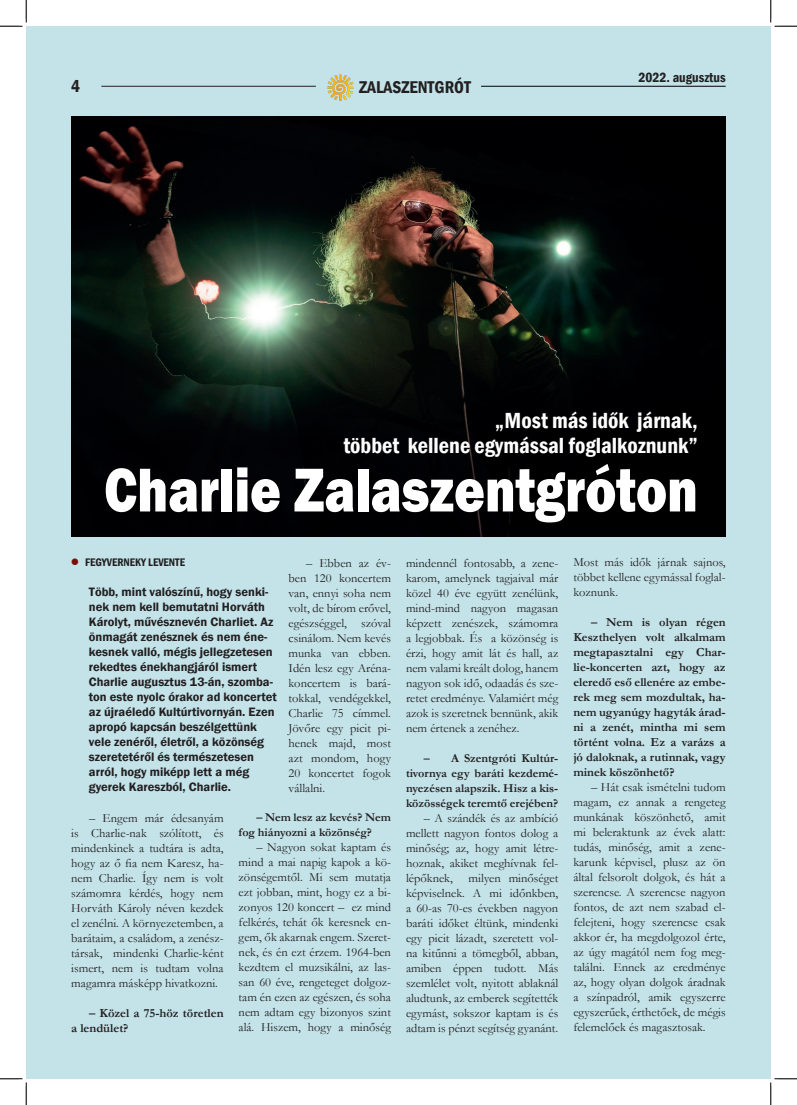
<style>
.page{position:relative;width:797px;height:1105px;background:#fff}
.page>*{position:absolute;margin:0;border:0;box-sizing:border-box;transform-origin:0 0}
.Főcím{font:800 64px "Franklin Gothic";color:#fff;scale:.82 1}
.Alcím{font:600 condensed 22.5px/25px "Franklin Gothic";color:#fff;text-align:right}
.t1{font:600 condensed 17.5px "Franklin Gothic";color:#231f20}
.t2{font:600 condensed 13.75px "Franklin Gothic";color:#231f20}
.Törzsszöveg{font:12.5px/15px "Garamond";color:#231f20;text-align:justify}
.Lead{font:600 12.5px/15px "Franklin Gothic";color:#231f20}
.Törzsszöveg-2{font:700 12.5px/15px "Garamond";color:#231f20}
.Törzsszöveg-3{font:700 12.38px/15px "Garamond";color:#231f20;text-align:justify}
.Törzsszöveg-4{font:700 12.12px/15px "Garamond";color:#231f20;text-align:justify}
.Törzsszöveg-5{font:700 12px/15px "Garamond";color:#231f20}
.t3{font:600 condensed 11.25px "Franklin Gothic";color:#231f20}
.s1{font-family:"Garamond";font-weight:400;font-stretch:normal;font-size:15px;color:#771009}
</style>
<div class="page">
<div style="left:26px;top:26px;width:744px;height:1053px;background:#c3e3e9"></div>
<img style="left:327px;top:74px;width:27px;height:27px">
<hr style="left:101px;top:86px;width:215px;height:1px;background:#231f20">
<hr style="left:481px;top:86px;width:244px;height:1px;background:#000">
<img style="left:71px;top:116px;width:654px;height:420px">
<svg style="left:0;top:0;width:27px;height:27px"></svg>
<svg style="left:0;top:1078px;width:27px;height:27px"></svg>
<svg style="left:770px;top:0;width:27px;height:27px"></svg>
<svg style="left:770px;top:1078px;width:27px;height:27px"></svg>
<h3 class="t1" style="left:71px;top:74px;width:10px">4</h3>
<h3 class="t1" style="left:359px;top:75px;width:113px">ZALASZENTGRÓT</h3>
<p class="t2" style="left:638px;top:69px;width:89px">2022. augusztus</p>
<p class="Alcím" style="left:343px;top:407px;width:356px">„Most más idők járnak,<br>többet kellene egymással foglalkoznunk”</p>
<p class="Főcím" style="left:104px;top:449px;width:725px">Charlie Zalaszentgróton</p>
<p class="t3" style="left:70px;top:555px;width:116px"><span class="s1">●</span> FEGYVERNEKY LEVENTE</p>
<p class="Lead" style="left:89px;top:585px;width:189px">Több, mint valószínű, hogy senki&shy;nek nem kell bemutatni Horváth<br>Károlyt, művésznevén Charliet. Az önmagát zenésznek és nem éne&shy;kesnek valló, mégis jellegzetesen rekedtes énekhangjáról ismert<br>Charlie augusztus 13-án, szomba&shy;ton este nyolc órakor ad koncertet az újraéledő Kultúrtivornyán. Ezen apropó kapcsán beszélgettünk vele zenéről, életről, a közönség szeretetéről és természetesen arról, hogy miképp lett a még gyerek Kareszból, Charlie.</p>
<p class="Törzsszöveg" style="left:288px;top:555px;width:104px;text-indent:18px">– Ebben az év&shy;ben 120 koncertem van, ennyi soha nem volt, de bírom erővel, egészséggel, szóval csinálom. Nem kevés munka van ebben.<br>Idén lesz egy Aréna&shy;koncertem is bará&shy;tokkal, vendégekkel, Charlie 75 címmel.<br>Jövőre egy picit pi&shy;henek majd, most azt mondom, hogy 20 koncertet fogok vállalni.</p>
<p class="Törzsszöveg" style="left:71px;top:810px;width:154px;text-indent:18px">– Engem már édesanyám is Charlie-nak szólított, és mindenkinek a tudtára is adta, hogy az ő fia nem Karesz, ha&shy;nem Charlie. Így nem is volt számomra kérdés, hogy nem Horváth Károly néven kezdek el zenélni. A környezetemben, a barátaim, a családom, a zenész&shy;társak, mindenki Charlie-ként ismert, nem is tudtam volna magamra másképp hivatkozni.</p>
<p class="Törzsszöveg-2" style="left:71px;top:1005px;width:154px;text-indent:18px">– Közel a 75-höz töretlen a lendület?</p>
<p class="Törzsszöveg-5" style="left:239px;top:810px;width:154px;text-indent:18px">– Nem lesz az kevés? Nem fog hiányozni a közönség?</p>
<p class="Törzsszöveg" style="left:239px;top:839px;width:154px;text-indent:18px">– Nagyon sokat kaptam és mind a mai napig kapok a kö&shy;zönségemtől. Mi sem mutatja ezt jobban, mint, hogy ez a bi&shy;zonyos 120 koncert – ez mind felkérés, tehát ők keresnek en&shy;gem, ők akarnak engem. Szeret&shy;nek, és én ezt érzem. 1964-ben kezdtem el muzsikálni, az las&shy;san 60 éve, rengeteget dolgoz&shy;tam én ezen az egészen, és soha nem adtam egy bizonyos szint alá. Hiszem, hogy a minőség</p>
<p class="Törzsszöveg" style="left:406px;top:555px;width:154px">mindennél fontosabb, a zene&shy;karom, amelynek tagjaival már közel 40 éve együtt zenélünk, mind-mind nagyon magasan képzett zenészek, számomra a legjobbak. És a közönség is érzi, hogy amit lát és hall, az nem valami kreált dolog, hanem nagyon sok idő, odaadás és sze&shy;retet eredménye. Valamiért még azok is szeretnek bennünk, akik nem értenek a zenéhez.</p>
<p class="Törzsszöveg-4" style="left:406px;top:750px;width:154px;text-indent:18px">– A Szentgróti Kultúr&shy;tivornya egy baráti kezdemé&shy;nyezésen alapszik. Hisz a kis&shy;közösségek teremtő erejében?</p>
<p class="Törzsszöveg" style="left:406px;top:810px;width:154px;text-indent:18px">– A szándék és az ambíció mellett nagyon fontos dolog a minőség; az, hogy amit létre&shy;hoznak, akiket meghívnak fel&shy;lépőknek,</p>
<p class="Törzsszöveg" style="left:406px;top:870px;width:154px;text-indent:63px">milyen minőséget képviselnek. A mi időnkben, a 60-as 70-es években nagyon baráti időket éltünk, mindenki egy picit lázadt, szeretett vol&shy;na kitűnni a tömegből, abban, amiben éppen tudott. Más szemlélet volt, nyitott ablaknál aludtunk, az emberek segítették egymást, sokszor kaptam is és adtam is pénzt segítség gyanánt.</p>
<p class="Törzsszöveg" style="left:573px;top:554px;width:154px">Most más idők járnak sajnos, többet kellene egymással foglal&shy;koznunk.</p>
<p class="Törzsszöveg-3" style="left:573px;top:615px;width:154px;text-indent:18px">– Nem is olyan régen Keszthelyen volt alkalmam megtapasztalni egy Char&shy;lie-koncerten azt, hogy az eleredő eső ellenére az embe&shy;rek meg sem mozdultak, ha&shy;nem ugyanúgy hagyták árad&shy;ni a zenét, mintha mi sem történt volna. Ez a varázs a jó daloknak, a rutinnak, vagy minek köszönhető?</p>
<p class="Törzsszöveg" style="left:573px;top:779px;width:154px;text-indent:18px">– Hát csak ismételni tudom magam, ez annak a rengeteg munkának köszönhető, amit mi beleraktunk az évek alatt: tudás, minőség, amit a zene&shy;karunk képvisel, plusz az ön által felsorolt dolgok, és hát a szerencse. A szerencse nagyon fontos, de azt nem szabad el&shy;felejteni, hogy szerencse csak akkor ér, ha megdolgozol érte, az úgy magától nem fog meg&shy;találni. Ennek az eredménye az, hogy olyan dolgok áradnak a színpadról, amik egyszerre egyszerűek, érthetőek, de mégis felemelőek és magasztosak.</p>
</div>
